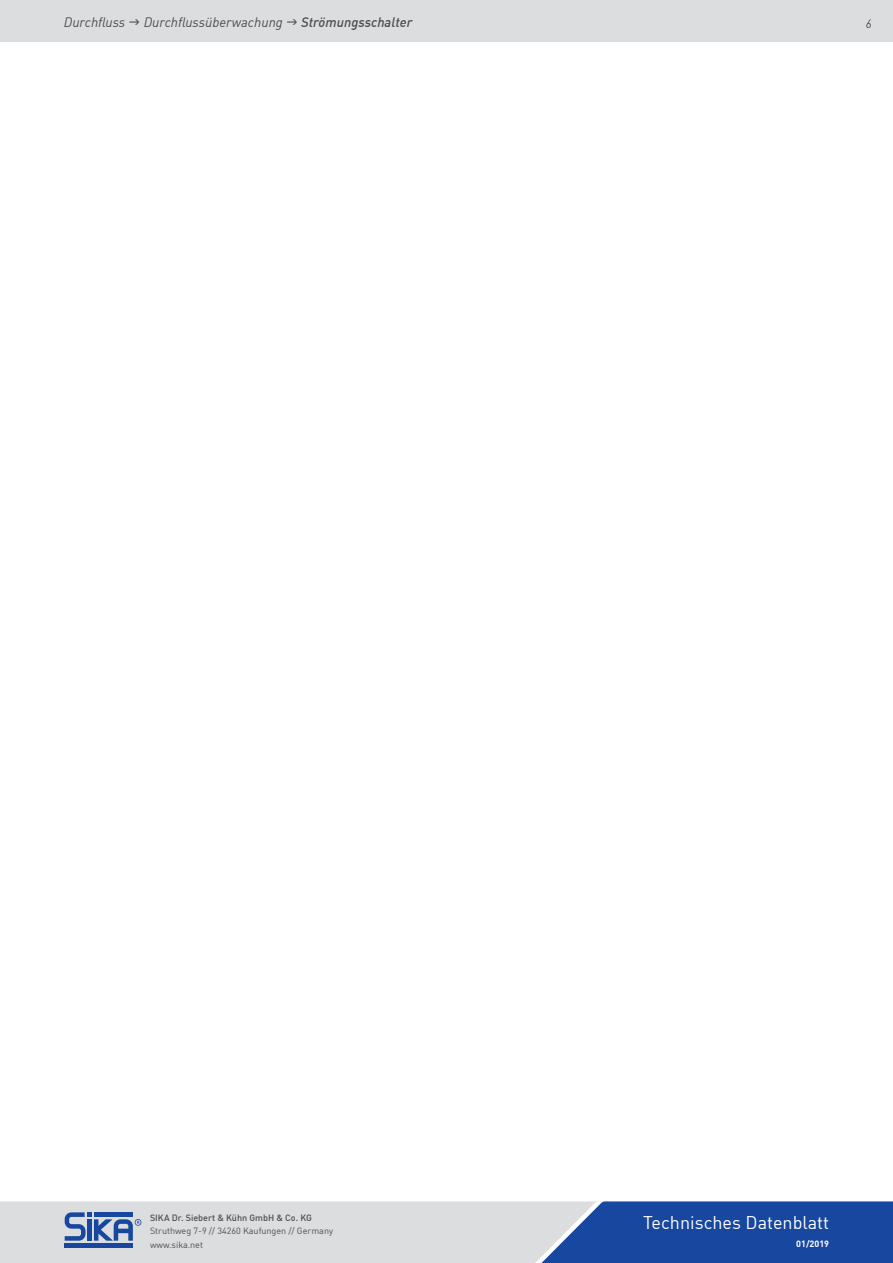
<style>
.page{position:relative;width:893px;height:1263px;background:#fff}
.page>*{position:absolute;margin:0;border:0;box-sizing:border-box;transform-origin:0 0}
.t1{font:18px "DIN Offc";color:#fff}
.t2{font:italic 13.5px "DIN Offc";color:#4d4d4f}
.t3{font:italic 500 13.5px "DIN Offc";color:#4d4d4f}
.t4{font:italic 12px "DIN Offc";color:#4d4d4f}
.t5{font:9px/13.5px "DIN Offc";color:#4d4d4f}
.t6{font:500 9px "DIN Offc";color:#4d4d4f}
.t7{font:700 9px "DIN Offc";color:#fff}
</style>
<div class="page">
<div style="left:0;top:0;width:893px;height:42px;background:#dcddde"></div>
<div style="left:0;top:1201px;width:513px;height:62px;background:#dcddde"></div>
<svg style="left:513px;top:1201px;width:380px;height:62px;background:#3860a9"></svg>
<hr style="left:65px;top:1243px;width:68px;height:4px;background:#17479e">
<svg style="left:65px;top:1212px;width:76px;height:29px;background:#758fbc"></svg>
<h2 class="t2" style="left:64px;top:14px;width:63px">Durchfluss</h2>
<h2 class="t2" style="left:144px;top:14px;width:141px">Durchflussüberwachung</h2>
<h2 class="t3" style="left:301px;top:14px;width:113px">Strömungsschalter</h2>
<h3 class="t4" style="left:866px;top:16px;width:7px">6</h3>
<p class="t6" style="left:150px;top:1211px;width:164px">SIKA Dr. Siebert &amp; Kühn GmbH &amp; Co. KG</p>
<p class="t5" style="left:150px;top:1224px;width:185px">Struthweg 7-9 // 34260 Kaufungen // Germany www.sika.net</p>
<h1 class="t1" style="left:643px;top:1211px;width:188px">Technisches Datenblatt</h1>
<p class="t7" style="left:796px;top:1238px;width:34px">01/2019</p>
</div>
